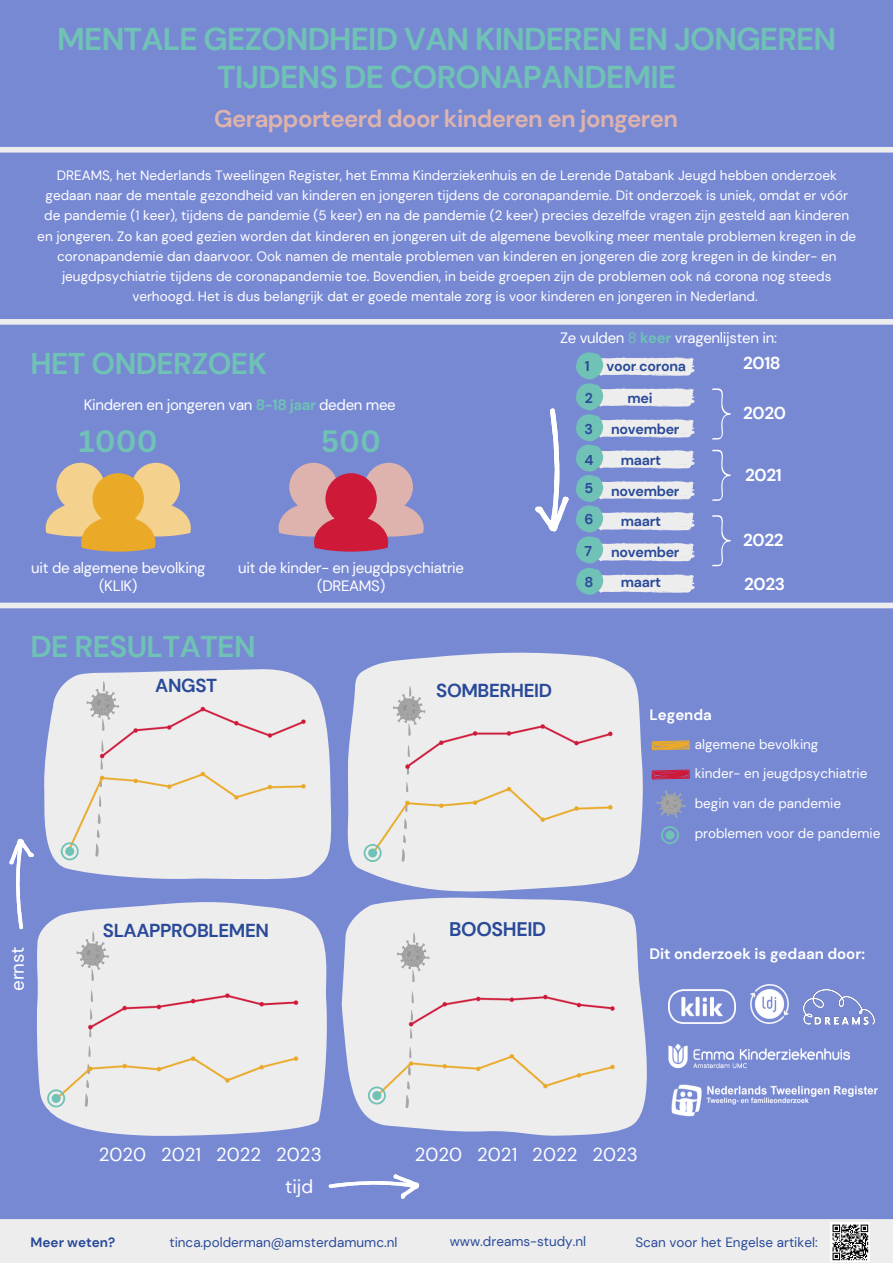
<style>
.page{position:relative;width:893px;height:1263px;background:#7889d4}
.page>*{position:absolute;margin:0;border:0;box-sizing:border-box;transform-origin:0 0}
.t1{font:700 31.5px "DM Sans";letter-spacing:-.025em;color:#6fc2b5}
.t2{font:700 30px "DM Sans";letter-spacing:-.02em;color:#6fc2b5}
.t3{font:700 30px "Canva Sans";color:#6fc2b5}
.t4{font:700 24px "DM Sans";letter-spacing:-.025em;color:#deb3ad}
.t5{font:700 19.65px "DM Sans";letter-spacing:-.02em;color:#294a98}
.t6{font:18.75px "DM Sans";color:#fff}
.t7{font:700 18.75px "DM Sans";letter-spacing:-.02em;color:#294a98}
.t8{font:700 17.25px "DM Sans";letter-spacing:-.02em;color:#fff}
.t9{font:15px "DM Sans";letter-spacing:-.02em;color:#fff}
.t10{font:700 15px "DM Sans";color:#fff}
.t11{font:700 14.25px "DM Sans";letter-spacing:-.02em;color:#294a98}
.t12{font:13.5px/20.2px "DM Sans";color:#fff;text-align:center}
.t13{font:13.5px "DM Sans";color:#294a98}
.t14{font:700 13.5px "DM Sans";color:#294a98}
.s1{font-weight:700;color:#6fc2b5}
.s2{color:#6fc2b5}
</style>
<div class="page">
<svg style="left:278px;top:463px;width:146px;height:89px"></svg>
<svg style="left:46px;top:463px;width:145px;height:89px"></svg>
<div style="left:0;top:147px;width:893px;height:6px;background:#ededed"></div>
<div style="left:0;top:319px;width:893px;height:6px;background:#ededed"></div>
<div style="left:0;top:603px;width:893px;height:5px;background:#ededed"></div>
<svg style="left:535px;top:408px;width:34px;height:124px"></svg>
<svg style="left:576px;top:352px;width:119px;height:243px"></svg>
<svg style="left:55px;top:669px;width:277px;height:211px;fill:#ededed"></svg>
<svg style="left:87px;top:681px;width:32px;height:8px"></svg>
<svg style="left:347px;top:652px;width:296px;height:240px;fill:#ededed"></svg>
<svg style="left:393px;top:686px;width:32px;height:2px"></svg>
<svg style="left:40px;top:902px;width:287px;height:234px;fill:#ededed"></svg>
<svg style="left:76px;top:931px;width:33px;height:2px"></svg>
<svg style="left:342px;top:897px;width:305px;height:239px;fill:#ededed"></svg>
<svg style="left:406px;top:1104px;width:4px;height:4px"></svg>
<svg style="left:397px;top:932px;width:32px;height:1px"></svg>
<svg style="left:9px;top:839px;width:25px;height:90px"></svg>
<svg style="left:329px;top:1174px;width:90px;height:25px"></svg>
<svg style="left:652px;top:740px;width:38px;height:10px"></svg>
<svg style="left:652px;top:769px;width:38px;height:11px"></svg>
<img style="left:803px;top:990px;width:72px;height:34px">
<svg style="left:661px;top:826px;width:18px;height:18px"></svg>
<img style="left:750px;top:985px;width:39px;height:28px">
<img style="left:668px;top:1013px;width:182px;height:55px">
<img style="left:671px;top:1085px;width:206px;height:31px">
<svg style="left:656px;top:790px;width:29px;height:28px"></svg>
<img style="left:668px;top:990px;width:67px;height:33px">
<svg style="left:712px;top:388px;width:19px;height:52px"></svg>
<svg style="left:712px;top:449px;width:19px;height:52px"></svg>
<svg style="left:712px;top:515px;width:19px;height:52px"></svg>
<img style="left:44px;top:689px;width:284px;height:171px">
<svg style="left:61px;top:842px;width:18px;height:18px"></svg>
<div style="left:348px;top:688px;width:285px;height:171px;background:#ededed"></div>
<svg style="left:364px;top:844px;width:18px;height:18px"></svg>
<div style="left:37px;top:933px;width:279px;height:171px;background:#ededed"></div>
<svg style="left:47px;top:1089px;width:18px;height:18px"></svg>
<div style="left:352px;top:933px;width:285px;height:171px;background:#ededed"></div>
<svg style="left:368px;top:1086px;width:18px;height:18px"></svg>
<div style="left:0;top:1219px;width:893px;height:44px;background:#ededed"></div>
<p class="t1" style="left:57px;top:19px;width:780px">MENTALE GEZONDHEID VAN KINDEREN EN JONGEREN</p>
<p class="t1" style="left:217px;top:57px;width:461px">TIJDENS DE CORONAPANDEMIE</p>
<p class="t4" style="left:214px;top:103px;width:465px">Gerapporteerd door kinderen en jongeren</p>
<p class="t12" style="left:37px;top:165px;width:820px">DREAMS, het Nederlands Tweelingen Register, het Emma Kinderziekenhuis en de Lerende Databank Jeugd hebben onderzoek gedaan naar de mentale gezondheid van kinderen en jongeren tijdens de coronapandemie. Dit onderzoek is uniek, omdat er vóór de pandemie (1 keer), tijdens de pandemie (5 keer) en na de pandemie (2 keer) precies dezelfde vragen zijn gesteld aan kinderen en jongeren. Zo kan goed gezien worden dat kinderen en jongeren uit de algemene bevolking meer mentale problemen kregen in de coronapandemie dan daarvoor. Ook namen de mentale problemen van kinderen en jongeren die zorg kregen in de kinder- en jeugdpsychiatrie tijdens de coronapandemie toe. Bovendien, in beide groepen zijn de problemen ook ná corona nog steeds verhoogd. Het is dus belangrijk dat er goede mentale zorg is voor kinderen en jongeren in Nederland.</p>
<p class="t2" style="left:31px;top:344px;width:238px">HET ONDERZOEK</p>
<p class="t9" style="left:84px;top:395px;width:313px">Kinderen en jongeren van <span class="s1">8-18 jaar</span> deden mee</p>
<p class="t3" style="left:79px;top:420px;width:80px">1000</p>
<p class="t3" style="left:321px;top:420px;width:61px">500</p>
<p class="t9" style="left:31px;top:558px;width:175px">uit de algemene bevolking</p>
<p class="t9" style="left:99px;top:576px;width:40px">(KLIK)</p>
<p class="t9" style="left:238px;top:558px;width:227px">uit de kinder- en jeugdpsychiatrie</p>
<p class="t9" style="left:317px;top:576px;width:70px">(DREAMS)</p>
<p class="t9" style="left:560px;top:328px;width:218px">Ze vulden <span class="s2">8</span> <span class="s1">keer</span> vragenlijsten in:</p>
<p class="t11" style="left:585px;top:357px;width:6px">1</p>
<p class="t11" style="left:585px;top:388px;width:10px">2</p>
<p class="t11" style="left:584px;top:420px;width:10px">3</p>
<p class="t11" style="left:584px;top:451px;width:11px">4</p>
<p class="t11" style="left:584px;top:479px;width:10px">5</p>
<p class="t11" style="left:584px;top:510px;width:11px">6</p>
<p class="t11" style="left:584px;top:542px;width:9px">7</p>
<p class="t11" style="left:584px;top:573px;width:10px">8</p>
<p class="t11" style="left:606px;top:357px;width:81px">voor corona</p>
<p class="t11" style="left:627px;top:388px;width:27px">mei</p>
<p class="t11" style="left:611px;top:420px;width:70px">november</p>
<p class="t11" style="left:621px;top:451px;width:42px">maart</p>
<p class="t11" style="left:611px;top:482px;width:70px">november</p>
<p class="t11" style="left:621px;top:511px;width:42px">maart</p>
<p class="t11" style="left:611px;top:543px;width:70px">november</p>
<p class="t11" style="left:621px;top:573px;width:42px">maart</p>
<p class="t8" style="left:743px;top:352px;width:39px">2018</p>
<p class="t8" style="left:743px;top:402px;width:45px">2020</p>
<p class="t8" style="left:745px;top:463px;width:38px">2021</p>
<p class="t8" style="left:743px;top:529px;width:42px">2022</p>
<p class="t8" style="left:744px;top:573px;width:43px">2023</p>
<p class="t2" style="left:31px;top:627px;width:227px">DE RESULTATEN</p>
<p class="t7" style="left:155px;top:674px;width:63px">ANGST</p>
<p class="t7" style="left:436px;top:678px;width:117px">SOMBERHEID</p>
<p class="t10" style="left:649px;top:705px;width:64px">Legenda</p>
<p class="t12" style="left:695px;top:734px;width:125px">algemene bevolking</p>
<p class="t12" style="left:695px;top:764px;width:174px">kinder- en jeugdpsychiatrie</p>
<p class="t12" style="left:695px;top:793px;width:148px">begin van de pandemie</p>
<p class="t12" style="left:695px;top:823px;width:187px">problemen voor de pandemie</p>
<p class="t6" style="left:5px;top:991px;width:46px;rotate:-90deg">ernst</p>
<p class="t7" style="left:103px;top:918px;width:168px">SLAAPPROBLEMEN</p>
<p class="t5" style="left:449px;top:917px;width:98px">BOOSHEID</p>
<p class="t10" style="left:649px;top:944px;width:217px">Dit onderzoek is gedaan door:</p>
<p class="t6" style="left:99px;top:1142px;width:224px">2020 2021 2022 2023</p>
<p class="t6" style="left:415px;top:1142px;width:224px">2020 2021 2022 2023</p>
<p class="t6" style="left:285px;top:1174px;width:30px">tijd</p>
<p class="t14" style="left:31px;top:1233px;width:86px">Meer weten?</p>
<p class="t13" style="left:169px;top:1233px;width:229px">tinca.polderman@amsterdamumc.nl</p>
<p class="t13" style="left:450px;top:1233px;width:138px">www.dreams-study.nl</p>
<p class="t13" style="left:635px;top:1233px;width:184px">Scan voor het Engelse artikel:</p>
</div>
